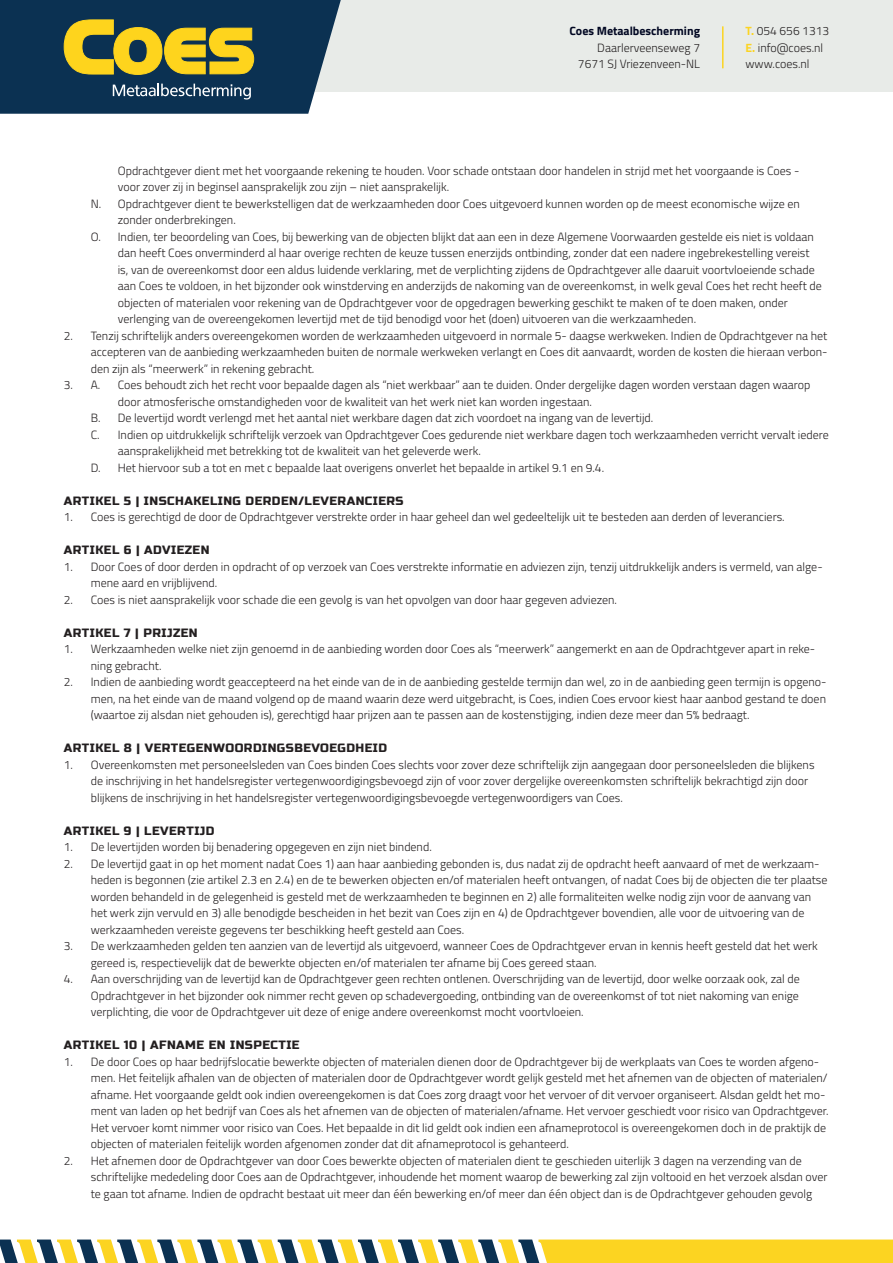
<style>
.page{position:relative;width:893px;height:1263px;background:#fff}
.page>*{position:absolute;margin:0;border:0;box-sizing:border-box;transform-origin:0 0}
.t1{font:300 12px/16.5px "Titillium";color:#231f20}
.t2{font:12px "Russo One";letter-spacing:.04em;color:#231f20}
.t3{font:700 12px "Titillium";color:#010722}
.s1{font-weight:700;color:#fcd421}
</style>
<div class="page">
<div style="left:0;top:0;width:893px;height:91px;background:#e8ebe8"></div>
<svg style="left:0;top:1239px;width:893px;height:24px"></svg>
<hr style="left:722px;top:26px;width:1px;height:42px;background:#fcd421">
<svg style="left:0;top:0;width:341px;height:114px;background:#435953"></svg>
<p class="t3" style="left:569px;top:22px;width:132px">Coes Metaalbescherming</p>
<p class="t1" style="left:578px;top:39px;width:124px;text-align:right">Daarlerveenseweg 7<br>7671 SJ Vriezenveen-NL</p>
<p class="t1" style="left:745px;top:22px;width:85px"><span class="s1">T.</span> 054 656 1313<br><span class="s1">E.</span> info@coes.nl www.coes.nl</p>
<p class="t1" style="left:118px;top:162px;width:683px">Opdrachtgever dient met het voorgaande rekening te houden. Voor schade ontstaan door handelen in strijd met het voorgaande is Coes -</p>
<p class="t1" style="left:118px;top:178px;width:333px">voor zover zij in beginsel aansprakelijk zou zijn – niet aansprakelijk.</p>
<p class="t1" style="left:91px;top:195px;width:711px">N. Opdrachtgever dient te bewerkstelligen dat de werkzaamheden door Coes uitgevoerd kunnen worden op de meest economische wijze en</p>
<p class="t1" style="left:118px;top:211px;width:120px">zonder onderbrekingen.</p>
<p class="t1" style="left:91px;top:228px;width:725px">O. Indien, ter beoordeling van Coes, bij bewerking van de objecten blijkt dat aan een in deze Algemene Voorwaarden gestelde eis niet is voldaan</p>
<p class="t1" style="left:118px;top:244px;width:693px">dan heeft Coes onverminderd al haar overige rechten de keuze tussen enerzijds ontbinding, zonder dat een nadere ingebrekestelling vereist</p>
<p class="t1" style="left:118px;top:261px;width:698px">is, van de overeenkomst door een aldus luidende verklaring, met de verplichting zijdens de Opdrachtgever alle daaruit voortvloeiende schade</p>
<p class="t1" style="left:118px;top:277px;width:706px">aan Coes te voldoen, in het bijzonder ook winstderving en anderzijds de nakoming van de overeenkomst, in welk geval Coes het recht heeft de</p>
<p class="t1" style="left:118px;top:294px;width:671px">objecten of materialen voor rekening van de Opdrachtgever voor de opgedragen bewerking geschikt te maken of te doen maken, onder</p>
<p class="t1" style="left:118px;top:310px;width:580px">verlenging van de overeengekomen levertijd met de tijd benodigd voor het (doen) uitvoeren van die werkzaamheden.</p>
<p class="t1" style="left:91px;top:327px;width:738px;text-align:justify;text-indent:-27px">2. Tenzij schriftelijk anders overeengekomen worden de werkzaamheden uitgevoerd in normale 5- daagse werkweken. Indien de Opdrachtgever na het accepteren van de aanbieding werkzaamheden buiten de normale werkweken verlangt en Coes dit aanvaardt, worden de kosten die hieraan verbon&shy;den zijn als “meerwerk” in rekening gebracht.</p>
<p class="t1" style="left:64px;top:376px;width:38px">3. A.</p>
<p class="t1" style="left:118px;top:376px;width:694px">Coes behoudt zich het recht voor bepaalde dagen als “niet werkbaar” aan te duiden. Onder dergelijke dagen worden verstaan dagen waarop</p>
<p class="t1" style="left:118px;top:393px;width:476px">door atmosferische omstandigheden voor de kwaliteit van het werk niet kan worden ingestaan.</p>
<p class="t1" style="left:91px;top:409px;width:564px">B. De levertijd wordt verlengd met het aantal niet werkbare dagen dat zich voordoet na ingang van de levertijd.</p>
<p class="t1" style="left:91px;top:426px;width:739px">C. Indien op uitdrukkelijk schriftelijk verzoek van Opdrachtgever Coes gedurende niet werkbare dagen toch werkzaamheden verricht vervalt iedere</p>
<p class="t1" style="left:118px;top:442px;width:365px">aansprakelijkheid met betrekking tot de kwaliteit van het geleverde werk.</p>
<p class="t1" style="left:91px;top:459px;width:515px">D. Het hiervoor sub a tot en met c bepaalde laat overigens onverlet het bepaalde in artikel 9.1 en 9.4.</p>
<p class="t2" style="left:64px;top:494px;width:341px">ARTIKEL 5 | INSCHAKELING DERDEN/LEVERANCIERS</p>
<p class="t1" style="left:64px;top:508px;width:722px">1. Coes is gerechtigd de door de Opdrachtgever verstrekte order in haar geheel dan wel gedeeltelijk uit te besteden aan derden of leveranciers.</p>
<p class="t2" style="left:64px;top:543px;width:147px">ARTIKEL 6 | ADVIEZEN</p>
<p class="t1" style="left:91px;top:558px;width:733px;text-indent:-27px">1. Door Coes of door derden in opdracht of op verzoek van Coes verstrekte informatie en adviezen zijn, tenzij uitdrukkelijk anders is vermeld, van alge&shy;mene aard en vrijblijvend.</p>
<p class="t1" style="left:64px;top:591px;width:555px">2. Coes is niet aansprakelijk voor schade die een gevolg is van het opvolgen van door haar gegeven adviezen.</p>
<p class="t2" style="left:64px;top:626px;width:135px">ARTIKEL 7 | PRIJZEN</p>
<p class="t1" style="left:91px;top:640px;width:726px;text-indent:-27px">1. Werkzaamheden welke niet zijn genoemd in de aanbieding worden door Coes als “meerwerk” aangemerkt en aan de Opdrachtgever apart in reke&shy;ning gebracht.</p>
<p class="t1" style="left:91px;top:673px;width:737px;text-align:justify;text-indent:-27px">2. Indien de aanbieding wordt geaccepteerd na het einde van de in de aanbieding gestelde termijn dan wel, zo in de aanbieding geen termijn is opgeno&shy;men, na het einde van de maand volgend op de maand waarin deze werd uitgebracht, is Coes, indien Coes ervoor kiest haar aanbod gestand te doen (waartoe zij alsdan niet gehouden is), gerechtigd haar prijzen aan te passen aan de kostenstijging, indien deze meer dan 5% bedraagt.</p>
<p class="t2" style="left:64px;top:741px;width:325px">ARTIKEL 8 | VERTEGENWOORDINGSBEVOEGDHEID</p>
<p class="t1" style="left:91px;top:756px;width:725px;text-indent:-27px">1. Overeenkomsten met personeelsleden van Coes binden Coes slechts voor zover deze schriftelijk zijn aangegaan door personeelsleden die blijkens de inschrijving in het handelsregister vertegenwoordigingsbevoegd zijn of voor zover dergelijke overeenkomsten schriftelijk bekrachtigd zijn door blijkens de inschrijving in het handelsregister vertegenwoordigingsbevoegde vertegenwoordigers van Coes.</p>
<p class="t2" style="left:64px;top:824px;width:152px">ARTIKEL 9 | LEVERTIJD</p>
<p class="t1" style="left:64px;top:838px;width:369px">1. De levertijden worden bij benadering opgegeven en zijn niet bindend.</p>
<p class="t1" style="left:91px;top:855px;width:738px;text-indent:-27px">2. De levertijd gaat in op het moment nadat Coes 1) aan haar aanbieding gebonden is, dus nadat zij de opdracht heeft aanvaard of met de werkzaam&shy;heden is begonnen (zie artikel 2.3 en 2.4) en de te bewerken objecten en/of materialen heeft ontvangen, of nadat Coes bij de objecten die ter plaatse worden behandeld in de gelegenheid is gesteld met de werkzaamheden te beginnen en 2) alle formaliteiten welke nodig zijn voor de aanvang van het werk zijn vervuld en 3) alle benodigde bescheiden in het bezit van Coes zijn en 4) de Opdrachtgever bovendien, alle voor de uitvoering van de werkzaamheden vereiste gegevens ter beschikking heeft gesteld aan Coes.</p>
<p class="t1" style="left:91px;top:937px;width:728px;text-indent:-27px">3. De werkzaamheden gelden ten aanzien van de levertijd als uitgevoerd, wanneer Coes de Opdrachtgever ervan in kennis heeft gesteld dat het werk gereed is, respectievelijk dat de bewerkte objecten en/of materialen ter afname bij Coes gereed staan.</p>
<p class="t1" style="left:91px;top:970px;width:711px;text-align:justify;text-indent:-27px">4. Aan overschrijding van de levertijd kan de Opdrachtgever geen rechten ontlenen. Overschrijding van de levertijd, door welke oorzaak ook, zal de Opdrachtgever in het bijzonder ook nimmer recht geven op schadevergoeding, ontbinding van de overeenkomst of tot niet nakoming van enige verplichting, die voor de Opdrachtgever uit deze of enige andere overeenkomst mocht voortvloeien.</p>
<p class="t2" style="left:64px;top:1038px;width:237px">ARTIKEL 10 | AFNAME EN INSPECTIE</p>
<p class="t1" style="left:91px;top:1053px;width:739px;text-indent:-27px">1. De door Coes op haar bedrijfslocatie bewerkte objecten of materialen dienen door de Opdrachtgever bij de werkplaats van Coes te worden afgeno&shy;men. Het feitelijk afhalen van de objecten of materialen door de Opdrachtgever wordt gelijk gesteld met het afnemen van de objecten of materialen/ afname. Het voorgaande geldt ook indien overeengekomen is dat Coes zorg draagt voor het vervoer of dit vervoer organiseert. Alsdan geldt het mo&shy;ment van laden op het bedrijf van Coes als het afnemen van de objecten of materialen/afname. Het vervoer geschiedt voor risico van Opdrachtgever.<br>Het vervoer komt nimmer voor risico van Coes. Het bepaalde in dit lid geldt ook indien een afnameprotocol is overeengekomen doch in de praktijk de objecten of materialen feitelijk worden afgenomen zonder dat dit afnameprotocol is gehanteerd.</p>
<p class="t1" style="left:91px;top:1152px;width:738px;text-indent:-27px">2. Het afnemen door de Opdrachtgever van door Coes bewerkte objecten of materialen dient te geschieden uiterlijk 3 dagen na verzending van de schriftelijke mededeling door Coes aan de Opdrachtgever, inhoudende het moment waarop de bewerking zal zijn voltooid en het verzoek alsdan over te gaan tot afname. Indien de opdracht bestaat uit meer dan één bewerking en/of meer dan één object dan is de Opdrachtgever gehouden gevolg</p>
</div>
